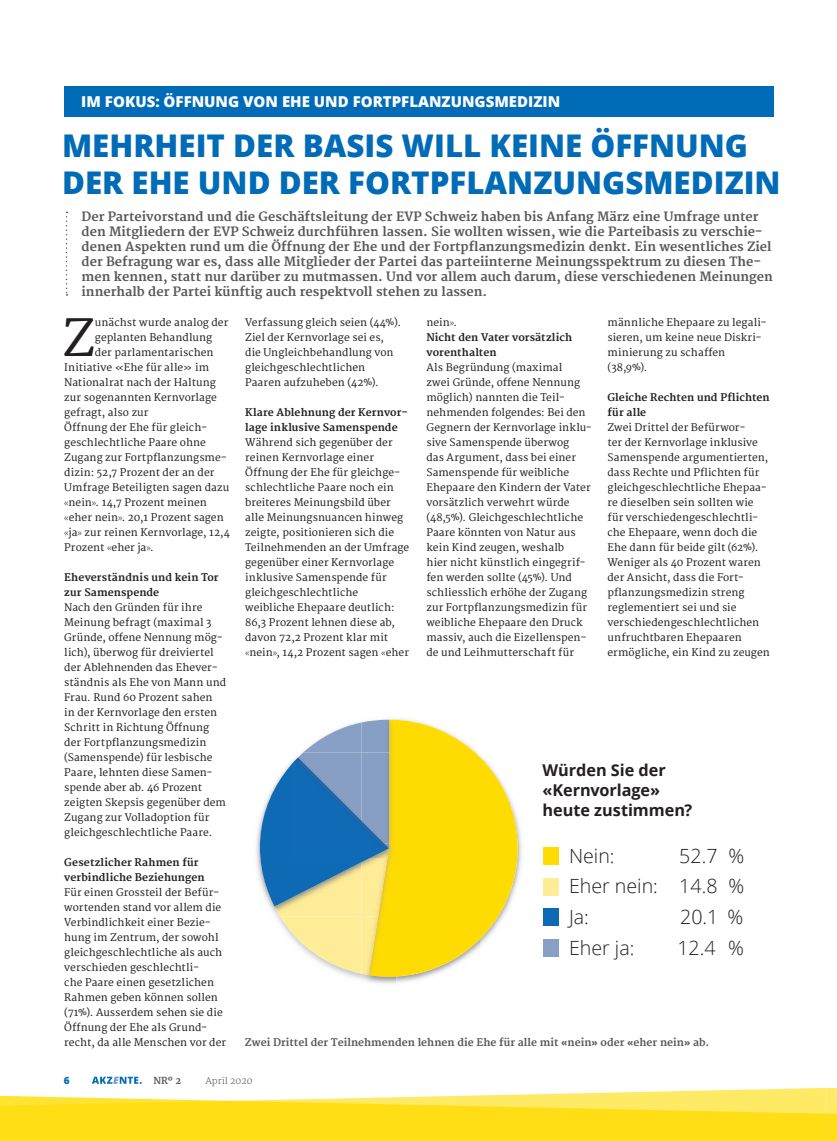
<style>
.page{position:relative;width:837px;height:1141px;background:#fff}
.page>*{position:absolute;margin:0;border:0;box-sizing:border-box;transform-origin:0 0}
.t1{font:49.75px "Merriweather";color:#231f20}
.t2{font:800 31.25px/37.5px "Open Sans";color:#006bb6}
.t3{font:300 19.62px "Open Sans";color:#231f20}
.t4{font:700 16.25px/20px "Open Sans";letter-spacing:-.005em;color:#231f20}
.t5{font:800 15px "Open Sans";color:#fff}
.t6{font:700 12.5px/15px "Merriweather";color:#57585a}
.t7{font:10.25px/15px "Merriweather";letter-spacing:.005em;color:#231f20}
.t8{font:700 10.25px/15px "Merriweather";letter-spacing:.005em;color:#231f20}
.t9{font:700 10.25px "Merriweather";color:#57585a}
.t10{font:800 10px "Open Sans";color:#006bb6}
.t11{font:700 9.38px "Merriweather";color:#57585a}
.t12{font:300 9px "Merriweather";color:#57585a}
.s1{font-family:"Open Sans";font-weight:300}
.s2{font-weight:400}
.s3{font-family:"Open Sans"}
</style>
<div class="page">
<svg style="left:0;top:1077px;width:836px;height:64px"></svg>
<div style="left:65px;top:86px;width:708px;height:31px;background:#006bb6"></div>
<svg style="left:66px;top:212px;width:1px;height:84px"></svg>
<img style="left:517px;top:818px;width:5px;height:65px">
<img style="left:396px;top:977px;width:25px;height:6px">
<img style="left:380px;top:719px;width:16px;height:1px">
<svg style="left:256px;top:720px;width:261px;height:257px"></svg>
<div style="left:543px;top:878px;width:15px;height:17px;background:#ffec96"></div>
<div style="left:543px;top:847px;width:15px;height:18px;background:#ffdc01"></div>
<svg style="left:543px;top:908px;width:15px;height:18px"></svg>
<div style="left:543px;top:939px;width:15px;height:17px;background:#89a0c6"></div>
<h3 class="t5" style="left:81px;top:90px;width:480px">IM FOKUS: ÖFFNUNG VON EHE UND FORTPFLANZUNGSMEDIZIN</h3>
<h2 class="t2" style="left:62px;top:125px;width:719px">MEHRHEIT DER BASIS WILL KEINE ÖFFNUNG<br>DER EHE UND DER FORTPFLANZUNGSMEDIZIN</h2>
<p class="t6" style="left:82px;top:209px;width:692px">Der Parteivorstand und die Geschäftsleitung der EVP Schweiz haben bis Anfang März eine Umfrage unter den Mitgliedern der EVP Schweiz durchführen lassen. Sie wollten wissen, wie die Parteibasis zu verschie&shy;denen Aspekten rund um die Öffnung der Ehe und der Fortpflanzungsmedizin denkt. Ein wesentliches Ziel der Befragung war es, dass alle Mitglieder der Partei das parteiinterne Meinungsspektrum zu diesen The&shy;men kennen, statt nur darüber zu mutmassen. Und vor allem auch darum, diese verschiedenen Meinungen innerhalb der Partei künftig auch respektvoll stehen zu lassen.</p>
<h1 class="t1" style="left:62px;top:309px;width:34px">Z</h1>
<p class="t7" style="left:95px;top:315px;width:135px">unächst wurde analog der</p>
<p class="t7" style="left:95px;top:330px;width:119px">geplanten Behandlung</p>
<p class="t7" style="left:95px;top:345px;width:120px">der parlamentarischen</p>
<p class="t7" style="left:64px;top:360px;width:146px">Initiative «Ehe für alle» im</p>
<p class="t7" style="left:64px;top:375px;width:153px">Nationalrat nach der Haltung</p>
<p class="t7" style="left:64px;top:390px;width:154px">zur sogenannten Kernvorlage</p>
<p class="t7" style="left:64px;top:405px;width:86px">gefragt, also zur</p>
<p class="t7" style="left:64px;top:420px;width:144px">Öffnung der Ehe für gleich-</p>
<p class="t7" style="left:64px;top:435px;width:143px">geschlechtliche Paare ohne</p>
<p class="t7" style="left:64px;top:450px;width:164px">Zugang zur Fortpflanzungsme-</p>
<p class="t7" style="left:64px;top:465px;width:152px">dizin: 52,7 Prozent der an der</p>
<p class="t7" style="left:64px;top:480px;width:166px">Umfrage Beteiligten sagen dazu</p>
<p class="t7" style="left:64px;top:495px;width:144px"><span class="s1">«</span>nein<span class="s1">»</span>. 14,7 Prozent meinen</p>
<p class="t7" style="left:64px;top:510px;width:161px"><span class="s1">«</span>eher nein<span class="s1">»</span>. 20,1 Prozent sagen</p>
<p class="t7" style="left:64px;top:525px;width:167px"><span class="s1">«</span>ja<span class="s1">»</span> zur reinen Kernvorlage, 12,4</p>
<p class="t7" style="left:64px;top:540px;width:91px">Prozent <span class="s1">«</span>eher ja<span class="s1">»</span>.</p>
<p class="t8" style="left:64px;top:570px;width:156px">Eheverständnis und kein Tor zur Samenspende</p>
<p class="t7" style="left:64px;top:600px;width:163px">Nach den Gründen für ihre<br>Meinung befragt (maximal 3<br>Gründe, offene Nennung mög&shy;lich), überwog für dreiviertel der Ablehnenden das Ehever&shy;ständnis als Ehe von Mann und<br>Frau. Rund 60 Prozent sahen<br>in der Kernvorlage den ersten<br>Schritt in Richtung Öffnung der Fortpflanzungsmedizin (Samenspende) für lesbische<br>Paare, lehnten diese Samen&shy;spende aber ab. 46 Prozent zeigten Skepsis gegenüber dem<br>Zugang zur Volladoption für gleichgeschlechtliche Paare.</p>
<p class="t8" style="left:64px;top:855px;width:142px">Gesetzlicher Rahmen für verbindliche Beziehungen</p>
<p class="t7" style="left:64px;top:885px;width:163px">Für einen Grossteil der Befür&shy;wortenden stand vor allem die<br>Verbindlichkeit einer Bezie&shy;hung im Zentrum, der sowohl gleichgeschlechtliche als auch verschieden geschlechtli-<br>che Paare einen gesetzlichen<br>Rahmen geben können sollen (71%). Ausserdem sehen sie die<br>Öffnung der Ehe als Grund&shy;recht, da alle Menschen vor der</p>
<p class="t7" style="left:245px;top:315px;width:157px">Verfassung gleich seien (44%).<br>Ziel der Kernvorlage sei es, die Ungleichbehandlung von gleichgeschlechtlichen<br>Paaren aufzuheben (42%).</p>
<p class="t8" style="left:245px;top:405px;width:164px">Klare Ablehnung der Kernvor&shy;lage inklusive Samenspende</p>
<p class="t7" style="left:245px;top:435px;width:165px">Während sich gegenüber der reinen Kernvorlage einer<br>Öffnung der Ehe für gleichge&shy;schlechtliche Paare noch ein breiteres Meinungsbild über alle Meinungsnuancen hinweg zeigte, positionieren sich die<br>Teilnehmenden an der Umfrage gegenüber einer Kernvorlage inklusive Samenspende für gleichgeschlechtliche weibliche Ehepaare deutlich:<br>86,3 Prozent lehnen diese ab, davon 72,2 Prozent klar mit <span class="s1">«</span>nein<span class="s1">»</span>, 14,2 Prozent sagen <span class="s1">«</span>eher</p>
<p class="t8" style="left:426px;top:315px;width:147px"><span class="s2">nein</span><span class="s1">»</span><span class="s2">.<br></span>Nicht den Vater vorsätzlich vorenthalten</p>
<p class="t7" style="left:426px;top:360px;width:167px">Als Begründung (maximal<br>zwei Gründe, offene Nennung möglich) nannten die Teil&shy;nehmenden folgendes: Bei den<br>Gegnern der Kernvorlage inklu&shy;sive Samenspende überwog<br>das Argument, dass bei einer<br>Samenspende für weibliche<br>Ehepaare den Kindern der Vater vorsätzlich verwehrt würde (48,5%). Gleichgeschlechtliche<br>Paare könnten von Natur aus kein Kind zeugen, weshalb<br>hier nicht künstlich eingegrif&shy;fen werden sollte (45%). Und schliesslich erhöhe der Zugang zur Fortpflanzungsmedizin für weibliche Ehepaare den Druck massiv, auch die Eizellenspen&shy;de und Leihmutterschaft für</p>
<p class="t7" style="left:607px;top:315px;width:161px">männliche Ehepaare zu legali&shy;sieren, um keine neue Diskri&shy;minierung zu schaffen (38,9%).</p>
<p class="t8" style="left:607px;top:390px;width:164px">Gleiche Rechten und Pflichten für alle</p>
<p class="t7" style="left:607px;top:420px;width:164px">Zwei Drittel der Befürwor-<br>ter der Kernvorlage inklusive<br>Samenspende argumentierten, dass Rechte und Pflichten für gleichgeschlechtliche Ehepaa&shy;re dieselben sein sollten wie für verschiedengeschlechtli&shy;che Ehepaare, wenn doch die<br>Ehe dann für beide gilt (62%).<br>Weniger als 40 Prozent waren der Ansicht, dass die Fort&shy;pflanzungsmedizin streng reglementiert sei und sie verschiedengeschlechtlichen unfruchtbaren Ehepaaren ermögliche, ein Kind zu zeugen</p>
<h3 class="t4" style="left:542px;top:760px;width:151px">Würden Sie der «Kernvorlage» heute zustimmen?</h3>
<h3 class="t3" style="left:569px;top:842px;width:47px">Nein:</h3>
<h3 class="t3" style="left:679px;top:842px;width:66px">52.7 %</h3>
<h3 class="t3" style="left:569px;top:873px;width:177px">Eher nein: 14.8 %</h3>
<h3 class="t3" style="left:569px;top:903px;width:21px">Ja:</h3>
<h3 class="t3" style="left:680px;top:903px;width:64px">20.1 %</h3>
<h3 class="t3" style="left:569px;top:934px;width:67px">Eher ja:</h3>
<h3 class="t3" style="left:677px;top:934px;width:68px">12.4 %</h3>
<p class="t9" style="left:245px;top:1036px;width:466px">Zwei Drittel der Teilnehmenden lehnen die Ehe für alle mit <span class="s3">«</span>nein<span class="s3">»</span> oder <span class="s3">«</span>eher nein<span class="s3">»</span> ab.</p>
<p class="t10" style="left:64px;top:1073px;width:7px">6</p>
<p class="t11" style="left:153px;top:1075px;width:29px">NRº 2</p>
<p class="t12" style="left:205px;top:1075px;width:49px">April 2020</p>
</div>
